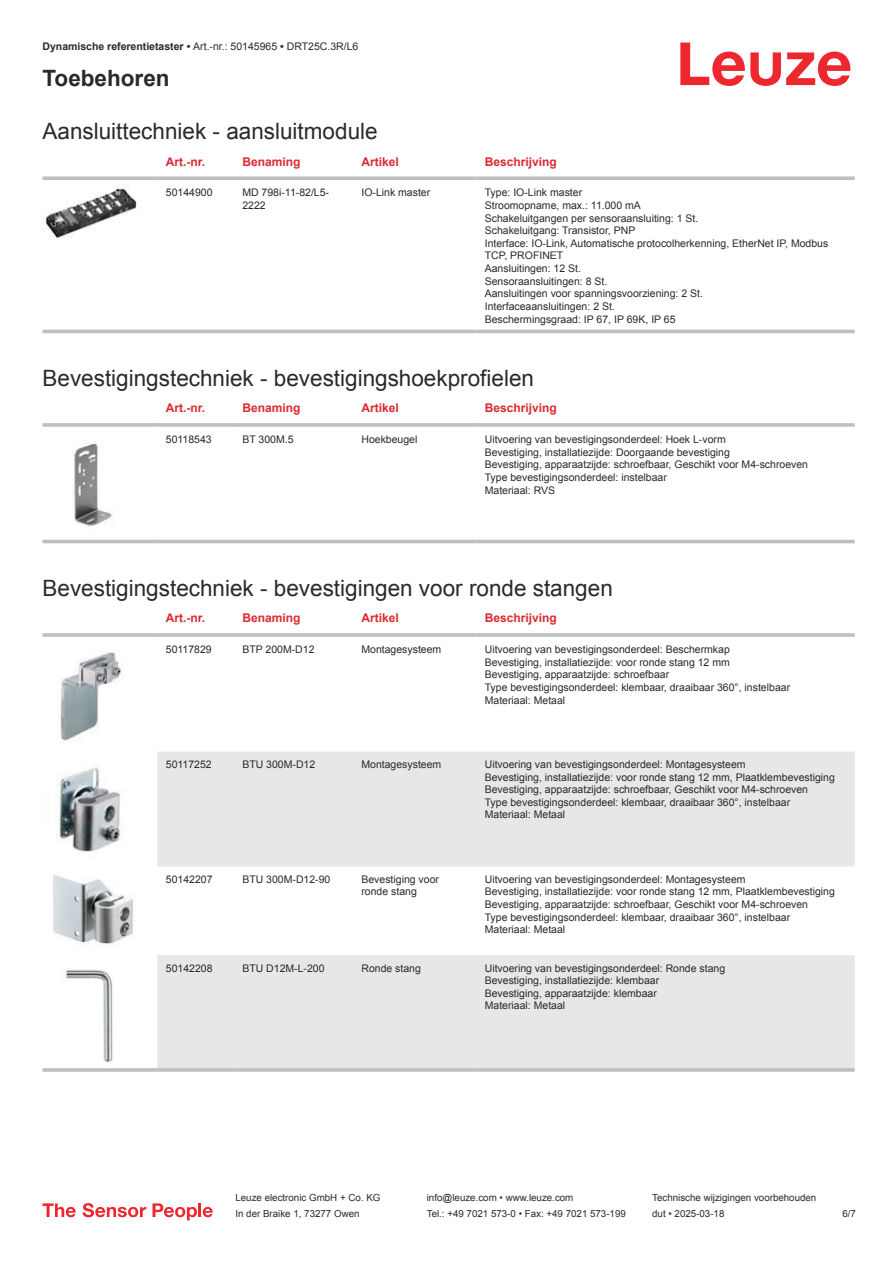
<style>
.page{position:relative;width:893px;height:1263px;background:#fff}
.page>*{position:absolute;margin:0;border:0;box-sizing:border-box;transform-origin:0 0}
.t1{font:22.5px "Arial";color:#2b292a}
.t2{font:700 22.5px "Arial";color:#2b292a}
.t3{font:700 12px "Arial";color:#db2a30}
.t4{font:10.5px/12.6px "Arial";color:#2b292a}
.t5{font:9.75px "Arial";color:#2b292a}
.s1{font-weight:700}
</style>
<div class="page">
<svg style="left:680px;top:43px;width:170px;height:43px"></svg>
<div style="left:43px;top:329px;width:812px;height:5px;background:#eeefef"></div>
<svg style="left:43px;top:176px;width:114px;height:4px"></svg>
<svg style="left:157px;top:176px;width:77px;height:4px"></svg>
<svg style="left:234px;top:176px;width:119px;height:4px"></svg>
<svg style="left:353px;top:176px;width:123px;height:4px"></svg>
<svg style="left:476px;top:176px;width:379px;height:4px;background:#c4c6c8"></svg>
<hr style="left:43px;top:330px;width:114px;height:3px;background:#bdbfc1">
<hr style="left:157px;top:330px;width:77px;height:3px;background:#bdbfc1">
<hr style="left:234px;top:330px;width:119px;height:3px;background:#bdbfc1">
<hr style="left:353px;top:330px;width:123px;height:3px;background:#bdbfc1">
<hr style="left:476px;top:330px;width:379px;height:3px;background:#bdbfc1">
<img style="left:43px;top:185px;width:94px;height:54px">
<div style="left:43px;top:539px;width:812px;height:5px;background:#edeeee"></div>
<svg style="left:43px;top:423px;width:114px;height:4px"></svg>
<hr style="left:157px;top:423px;width:77px;height:4px;background:#c5c7c9">
<svg style="left:234px;top:423px;width:119px;height:4px"></svg>
<svg style="left:353px;top:423px;width:123px;height:4px"></svg>
<hr style="left:476px;top:423px;width:379px;height:4px;background:#c5c7c9">
<hr style="left:43px;top:540px;width:114px;height:3px;background:#bdbfc1">
<hr style="left:157px;top:540px;width:77px;height:3px;background:#bdbfc1">
<hr style="left:234px;top:540px;width:119px;height:3px;background:#bdbfc1">
<hr style="left:353px;top:540px;width:123px;height:3px;background:#bdbfc1">
<hr style="left:476px;top:540px;width:379px;height:3px;background:#bdbfc1">
<img style="left:72px;top:442px;width:40px;height:85px">
<svg style="left:157px;top:752px;width:698px;height:316px;fill:#e6e7e9"></svg>
<hr style="left:43px;top:633px;width:114px;height:4px;background:#c3c5c7">
<svg style="left:157px;top:633px;width:77px;height:4px"></svg>
<hr style="left:234px;top:633px;width:119px;height:4px;background:#c4c6c7">
<hr style="left:353px;top:633px;width:123px;height:4px;background:#c3c5c7">
<svg style="left:476px;top:633px;width:379px;height:4px;background:#c3c5c7"></svg>
<hr style="left:43px;top:1068px;width:114px;height:4px;background:#bdbfc1">
<hr style="left:157px;top:1068px;width:77px;height:4px;background:#bdbfc1">
<svg style="left:234px;top:1068px;width:119px;height:4px"></svg>
<svg style="left:353px;top:1068px;width:123px;height:4px"></svg>
<hr style="left:476px;top:1068px;width:379px;height:4px;background:#bdbfc1">
<img style="left:60px;top:652px;width:62px;height:89px">
<img style="left:57px;top:767px;width:66px;height:85px">
<img style="left:53px;top:874px;width:80px;height:71px">
<img style="left:66px;top:969px;width:47px;height:93px">
<svg style="left:43px;top:1203px;width:33px;height:14px"></svg>
<svg style="left:83px;top:1203px;width:63px;height:14px"></svg>
<svg style="left:153px;top:1203px;width:44px;height:17px"></svg>
<hr style="left:198px;top:1203px;width:3px;height:14px;background:#ed272d">
<svg style="left:203px;top:1207px;width:10px;height:10px"></svg>
<p class="t4" style="left:43px;top:41px;width:317px"><span class="s1">Dynamische referentietaster •</span> Art.-nr.: 50145965 <span class="s1">•</span> DRT25C.3R/L6</p>
<h1 class="t2" style="left:43px;top:70px;width:129px">Toebehoren</h1>
<h1 class="t1" style="left:43px;top:123px;width:337px">Aansluittechniek - aansluitmodule</h1>
<p class="t3" style="left:166px;top:157px;width:41px">Art.-nr.</p>
<p class="t3" style="left:242px;top:157px;width:60px">Benaming</p>
<p class="t3" style="left:361px;top:157px;width:39px">Artikel</p>
<p class="t3" style="left:485px;top:157px;width:74px">Beschrijving</p>
<p class="t4" style="left:166px;top:187px;width:48px">50144900</p>
<p class="t4" style="left:242px;top:187px;width:88px">MD 798i-11-82/L5-<br>2222</p>
<p class="t4" style="left:361px;top:187px;width:70px">IO-Link master</p>
<p class="t4" style="left:485px;top:187px;width:345px">Type: IO-Link master<br>Stroomopname, max.: 11.000 mA<br>Schakeluitgangen per sensoraansluiting: 1 St.<br>Schakeluitgang: Transistor, PNP<br>Interface: IO-Link, Automatische protocolherkenning, EtherNet IP, Modbus TCP, PROFINET<br>Aansluitingen: 12 St.<br>Sensoraansluitingen: 8 St.<br>Aansluitingen voor spanningsvoorziening: 2 St.<br>Interfaceaansluitingen: 2 St.<br>Beschermingsgraad: IP 67, IP 69K, IP 65</p>
<h1 class="t1" style="left:43px;top:370px;width:493px">Bevestigingstechniek - bevestigingshoekprofielen</h1>
<p class="t3" style="left:166px;top:403px;width:41px">Art.-nr.</p>
<p class="t3" style="left:242px;top:403px;width:60px">Benaming</p>
<p class="t3" style="left:361px;top:403px;width:39px">Artikel</p>
<p class="t3" style="left:485px;top:403px;width:74px">Beschrijving</p>
<p class="t4" style="left:166px;top:434px;width:47px">50118543</p>
<p class="t4" style="left:242px;top:434px;width:53px">BT 300M.5</p>
<p class="t4" style="left:361px;top:434px;width:58px">Hoekbeugel</p>
<p class="t4" style="left:485px;top:434px;width:325px">Uitvoering van bevestigingsonderdeel: Hoek L-vorm<br>Bevestiging, installatiezijde: Doorgaande bevestiging<br>Bevestiging, apparaatzijde: schroefbaar, Geschikt voor M4-schroeven Type bevestigingsonderdeel: instelbaar<br>Materiaal: RVS</p>
<h1 class="t1" style="left:43px;top:580px;width:572px">Bevestigingstechniek - bevestigingen voor ronde stangen</h1>
<p class="t3" style="left:166px;top:614px;width:41px">Art.-nr.</p>
<p class="t3" style="left:242px;top:614px;width:60px">Benaming</p>
<p class="t3" style="left:361px;top:614px;width:39px">Artikel</p>
<p class="t3" style="left:485px;top:614px;width:74px">Beschrijving</p>
<p class="t4" style="left:166px;top:644px;width:47px">50117829</p>
<p class="t4" style="left:242px;top:644px;width:74px">BTP 200M-D12</p>
<p class="t4" style="left:361px;top:644px;width:81px">Montagesysteem</p>
<p class="t4" style="left:485px;top:644px;width:307px">Uitvoering van bevestigingsonderdeel: Beschermkap<br>Bevestiging, installatiezijde: voor ronde stang 12 mm<br>Bevestiging, apparaatzijde: schroefbaar<br>Type bevestigingsonderdeel: klembaar, draaibaar 360°, instelbaar Materiaal: Metaal</p>
<p class="t4" style="left:166px;top:759px;width:47px">50117252</p>
<p class="t4" style="left:242px;top:759px;width:74px">BTU 300M-D12</p>
<p class="t4" style="left:361px;top:759px;width:81px">Montagesysteem</p>
<p class="t4" style="left:485px;top:759px;width:352px">Uitvoering van bevestigingsonderdeel: Montagesysteem<br>Bevestiging, installatiezijde: voor ronde stang 12 mm, Plaatklembevestiging Bevestiging, apparaatzijde: schroefbaar, Geschikt voor M4-schroeven<br>Type bevestigingsonderdeel: klembaar, draaibaar 360°, instelbaar Materiaal: Metaal</p>
<p class="t4" style="left:166px;top:874px;width:48px">50142207</p>
<p class="t4" style="left:242px;top:874px;width:90px">BTU 300M-D12-90</p>
<p class="t4" style="left:361px;top:874px;width:79px">Bevestiging voor ronde stang</p>
<p class="t4" style="left:485px;top:874px;width:352px">Uitvoering van bevestigingsonderdeel: Montagesysteem<br>Bevestiging, installatiezijde: voor ronde stang 12 mm, Plaatklembevestiging Bevestiging, apparaatzijde: schroefbaar, Geschikt voor M4-schroeven<br>Type bevestigingsonderdeel: klembaar, draaibaar 360°, instelbaar Materiaal: Metaal</p>
<p class="t4" style="left:166px;top:962px;width:48px">50142208</p>
<p class="t4" style="left:242px;top:962px;width:84px">BTU D12M-L-200</p>
<p class="t4" style="left:361px;top:962px;width:61px">Ronde stang</p>
<p class="t4" style="left:485px;top:962px;width:242px">Uitvoering van bevestigingsonderdeel: Ronde stang Bevestiging, installatiezijde: klembaar<br>Bevestiging, apparaatzijde: klembaar<br>Materiaal: Metaal</p>
<p class="t5" style="left:235px;top:1194px;width:146px">Leuze electronic GmbH + Co. KG</p>
<p class="t5" style="left:427px;top:1194px;width:148px">info@leuze.com • www.leuze.com</p>
<p class="t5" style="left:652px;top:1194px;width:166px">Technische wijzigingen voorbehouden</p>
<p class="t5" style="left:235px;top:1210px;width:126px">In der Braike 1, 73277 Owen</p>
<p class="t5" style="left:427px;top:1210px;width:201px">Tel.: +49 7021 573-0 • Fax: +49 7021 573-199</p>
<p class="t5" style="left:652px;top:1210px;width:74px">dut • 2025-03-18</p>
<p class="t5" style="left:842px;top:1210px;width:15px">6 /7</p>
</div>
